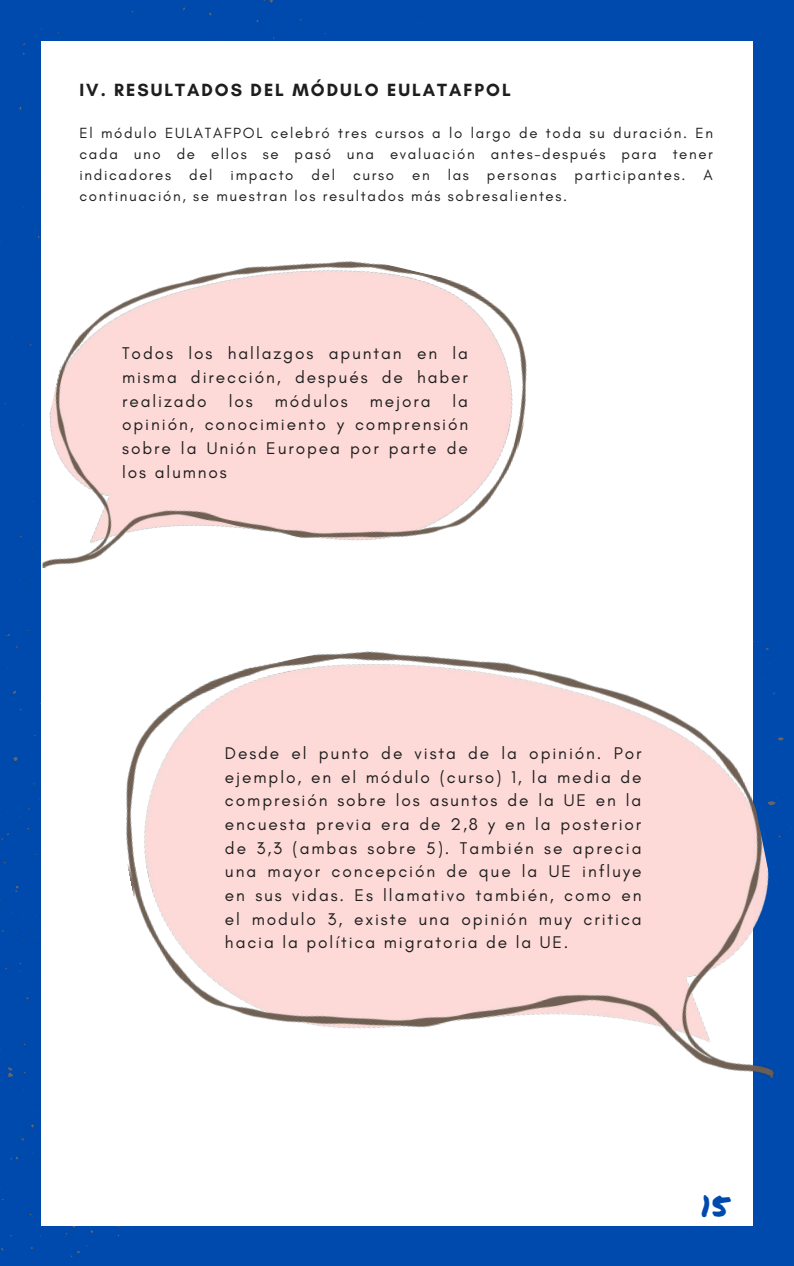
<style>
.page{position:relative;width:794px;height:1266px;background:#fff}
.page>*{position:absolute;margin:0;border:0;box-sizing:border-box;transform-origin:0 0}
.t1{font:30px "Permanent Marker";color:#004aad}
.t2{font:700 18px "Glacial Indifference";letter-spacing:.11em;color:#1e1e1e}
.t3{font:17.25px/23.6px "Glacial Indifference";letter-spacing:.11em;color:#1e1e1e;text-align:justify}
.t4{font:15px/20.9px "Glacial Indifference";letter-spacing:.11em;color:#1e1e1e;text-align:justify}
</style>
<div class="page">
<div style="left:0;top:0;width:793px;height:1266px;background:#004aad"></div>
<div style="left:41px;top:41px;width:711px;height:1184px;background:#fff"></div>
<img style="left:15px;top:198px;width:512px;height:468px">
<img style="left:94px;top:575px;width:699px;height:619px">
<p class="t2" style="left:79px;top:79px;width:433px">IV. RESULTADOS DEL MÓDULO EULATAFPOL</p>
<p class="t4" style="left:79px;top:123px;width:634px">El módulo EULATAFPOL celebró tres cursos a lo largo de toda su duración. En cada uno de ellos se pasó una evaluación antes-después para tener indicadores del impacto del curso en las personas participantes. A continuación, se muestran los resultados más sobresalientes.</p>
<p class="t3" style="left:122px;top:342px;width:347px">Todos los hallazgos apuntan en la misma dirección, después de haber realizado</p>
<p class="t3" style="left:122px;top:389px;width:347px;text-indent:330px">la opinión, conocimiento y comprensión sobre la Unión Europea por parte de los alumnos</p>
<p class="t3" style="left:229px;top:389px;width:26px">los</p>
<p class="t3" style="left:275px;top:389px;width:74px">módulos</p>
<p class="t3" style="left:369px;top:389px;width:62px">mejora</p>
<p class="t3" style="left:225px;top:741px;width:418px">Desde el punto de vista de la opinión. Por ejemplo, en el módulo (curso) 1, la media de compresión sobre los asuntos de la UE en la encuesta previa era de 2,8 y en la posterior de 3,3 (ambas sobre 5). También se aprecia una mayor concepción de que la UE influye en sus vidas. Es llamativo también, como en el modulo 3, existe una opinión muy critica hacia la política migratoria de la UE.</p>
<h1 class="t1" style="left:700px;top:1183px;width:29px">15</h1>
</div>
